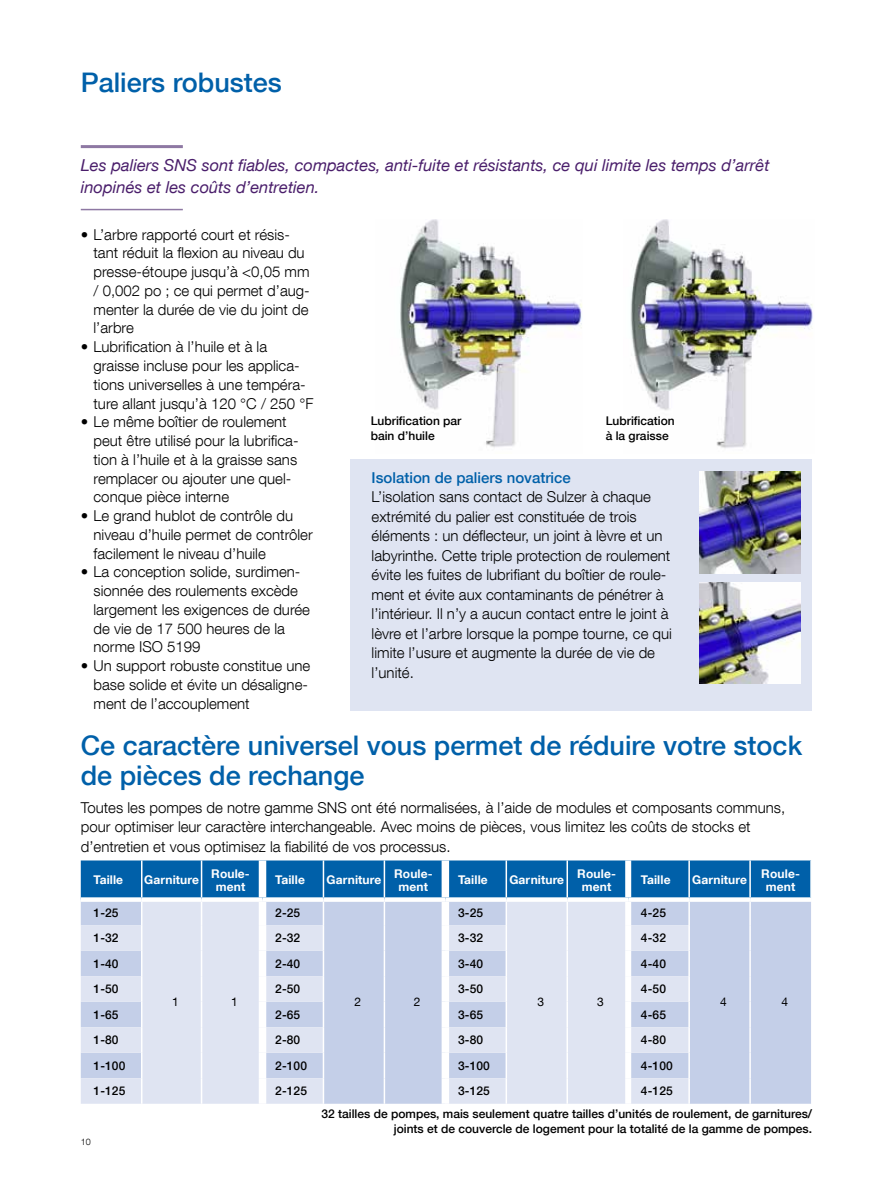
<style>
.page{position:relative;width:893px;height:1191px;background:#fff}
.page>*{position:absolute;margin:0;border:0;box-sizing:border-box;transform-origin:0 0}
.t1{font:500 27px/30px "Helvetica Neue LT Com";color:#0060a9}
.t2{font:italic 16.5px/22.5px "Helvetica Neue LT Com";color:#4a1e6b}
.t3{font:300 15px/18.8px "Helvetica Neue LT Com";color:#000}
.t4{font:500 15px "Helvetica Neue LT Com";color:#0060a9}
.t5{font:500 12px/15px "Helvetica Neue LT Com";color:#000}
.t6{font:700 12px/13.5px "Helvetica Neue LT Com";letter-spacing:.01em;color:#fff;text-align:center}
.t7{font:12px "Helvetica Neue LT Com";color:#000}
.t8{font:300 9px "Helvetica Neue LT Com";color:#000}
</style>
<div class="page">
<img style="left:400px;top:219px;width:182px;height:229px">
<img style="left:630px;top:219px;width:183px;height:229px">
<hr style="left:81px;top:145px;width:102px;height:3px;background:#8e78a3">
<hr style="left:81px;top:209px;width:102px;height:1px;background:#8e78a3">
<svg style="left:81px;top:860px;width:730px;height:243px;background:#b6cae4"></svg>
<div style="left:350px;top:459px;width:462px;height:251px;background:#dfe4f2"></div>
<img style="left:699px;top:472px;width:102px;height:101px">
<img style="left:699px;top:582px;width:102px;height:102px">
<h1 class="t1" style="left:81px;top:67px;width:203px">Paliers robustes</h1>
<p class="t2" style="left:81px;top:153px;width:690px">Les paliers SNS sont fiables, compactes, anti-fuite et résistants, ce qui limite les temps d’arrêt inopinés et les coûts d’entretien.</p>
<p class="t3" style="left:94px;top:225px;width:218px;text-indent:-13px">• L’arbre rapporté court et résis&shy;tant réduit la flexion au niveau du presse-étoupe jusqu’à &lt;0,05 mm / 0,002 po ; ce qui permet d’aug&shy;menter la durée de vie du joint de l’arbre</p>
<p class="t3" style="left:94px;top:337px;width:221px;text-indent:-13px">• Lubrification à l’huile et à la graisse incluse pour les applica&shy;tions universelles à une tempéra&shy;ture allant jusqu’à 120 °C / 250 °F</p>
<p class="t3" style="left:94px;top:412px;width:207px;text-indent:-13px">• Le même boîtier de roulement peut être utilisé pour la lubrifica&shy;tion à l’huile et à la graisse sans remplacer ou ajouter une quel&shy;conque pièce interne</p>
<p class="t3" style="left:94px;top:506px;width:221px;text-indent:-13px">• Le grand hublot de contrôle du niveau d’huile permet de contrôler facilement le niveau d’huile</p>
<p class="t3" style="left:94px;top:562px;width:218px;text-indent:-13px">• La conception solide, surdimen&shy;sionnée des roulements excède largement les exigences de durée de vie de 17 500 heures de la norme ISO 5199</p>
<p class="t3" style="left:94px;top:656px;width:218px;text-indent:-13px">• Un support robuste constitue une base solide et évite un désaligne&shy;ment de l’accouplement</p>
<p class="t5" style="left:371px;top:413px;width:92px">Lubrification par bain d’huile</p>
<p class="t5" style="left:606px;top:413px;width:71px">Lubrification à la graisse</p>
<p class="t4" style="left:372px;top:468px;width:201px">Isolation de paliers novatrice</p>
<p class="t3" style="left:372px;top:487px;width:302px;line-height:19.5px">L’isolation sans contact de Sulzer à chaque extrémité du palier est constituée de trois éléments : un déflecteur, un joint à lèvre et un labyrinthe. Cette triple protection de roulement évite les fuites de lubrifiant du boîtier de roule&shy;ment et évite aux contaminants de pénétrer à l’intérieur. Il n’y a aucun contact entre le joint à lèvre et l’arbre lorsque la pompe tourne, ce qui limite l’usure et augmente la durée de vie de l’unité.</p>
<h1 class="t1" style="left:81px;top:730px;width:723px">Ce caractère universel vous permet de réduire votre stock de pièces de rechange</h1>
<p class="t3" style="left:81px;top:797px;width:706px;line-height:19.5px">Toutes les pompes de notre gamme SNS ont été normalisées, à l’aide de modules et composants communs, pour optimiser leur caractère interchangeable. Avec moins de pièces, vous limitez les coûts de stocks et d’entretien et vous optimisez la fiabilité de vos processus.</p>
<p class="t6" style="left:94px;top:873px;width:31px">Taille</p>
<p class="t6" style="left:144px;top:873px;width:56px">Garniture</p>
<p class="t6" style="left:211px;top:866px;width:40px">Roule&shy;ment</p>
<p class="t6" style="left:275px;top:873px;width:31px">Taille</p>
<p class="t6" style="left:327px;top:873px;width:56px">Garniture</p>
<p class="t6" style="left:394px;top:866px;width:40px">Roule&shy;ment</p>
<p class="t6" style="left:458px;top:873px;width:31px">Taille</p>
<p class="t6" style="left:509px;top:873px;width:56px">Garniture</p>
<p class="t6" style="left:577px;top:866px;width:40px">Roule&shy;ment</p>
<p class="t6" style="left:641px;top:873px;width:31px">Taille</p>
<p class="t6" style="left:692px;top:873px;width:56px">Garniture</p>
<p class="t6" style="left:761px;top:866px;width:40px">Roule&shy;ment</p>
<p class="t5" style="left:94px;top:904px;width:27px">1-25</p>
<p class="t5" style="left:275px;top:904px;width:27px">2-25</p>
<p class="t5" style="left:458px;top:904px;width:27px">3-25</p>
<p class="t5" style="left:641px;top:904px;width:27px">4-25</p>
<p class="t5" style="left:94px;top:930px;width:27px">1-32</p>
<p class="t5" style="left:275px;top:930px;width:27px">2-32</p>
<p class="t5" style="left:458px;top:930px;width:27px">3-32</p>
<p class="t5" style="left:641px;top:930px;width:27px">4-32</p>
<p class="t5" style="left:94px;top:955px;width:27px">1-40</p>
<p class="t5" style="left:275px;top:955px;width:27px">2-40</p>
<p class="t5" style="left:458px;top:955px;width:27px">3-40</p>
<p class="t5" style="left:641px;top:955px;width:27px">4-40</p>
<p class="t5" style="left:94px;top:981px;width:27px">1-50</p>
<p class="t5" style="left:275px;top:981px;width:27px">2-50</p>
<p class="t5" style="left:458px;top:981px;width:27px">3-50</p>
<p class="t5" style="left:641px;top:981px;width:27px">4-50</p>
<p class="t5" style="left:94px;top:1006px;width:27px">1-65</p>
<p class="t5" style="left:275px;top:1006px;width:27px">2-65</p>
<p class="t5" style="left:458px;top:1006px;width:27px">3-65</p>
<p class="t5" style="left:641px;top:1006px;width:27px">4-65</p>
<p class="t5" style="left:94px;top:1032px;width:27px">1-80</p>
<p class="t5" style="left:275px;top:1032px;width:27px">2-80</p>
<p class="t5" style="left:458px;top:1032px;width:27px">3-80</p>
<p class="t5" style="left:641px;top:1032px;width:27px">4-80</p>
<p class="t5" style="left:94px;top:1058px;width:33px">1-100</p>
<p class="t5" style="left:275px;top:1058px;width:33px">2-100</p>
<p class="t5" style="left:458px;top:1058px;width:33px">3-100</p>
<p class="t5" style="left:641px;top:1058px;width:33px">4-100</p>
<p class="t5" style="left:94px;top:1083px;width:33px">1-125</p>
<p class="t5" style="left:275px;top:1083px;width:33px">2-125</p>
<p class="t5" style="left:458px;top:1083px;width:33px">3-125</p>
<p class="t5" style="left:641px;top:1083px;width:33px">4-125</p>
<p class="t7" style="left:537px;top:994px;width:8px">3</p>
<p class="t7" style="left:597px;top:994px;width:8px">3</p>
<p class="t7" style="left:172px;top:994px;width:8px">1</p>
<p class="t7" style="left:231px;top:994px;width:8px">1</p>
<p class="t7" style="left:354px;top:994px;width:8px">2</p>
<p class="t7" style="left:414px;top:994px;width:8px">2</p>
<p class="t7" style="left:720px;top:994px;width:8px">4</p>
<p class="t7" style="left:781px;top:994px;width:8px">4</p>
<p class="t8" style="left:81px;top:1136px;width:12px">10</p>
<p class="t5" style="left:321px;top:1105px;width:492px;text-align:right">32 tailles de pompes, mais seulement quatre tailles d’unités de roulement, de garnitures/ joints et de couvercle de logement pour la totalité de la gamme de pompes.</p>
</div>
